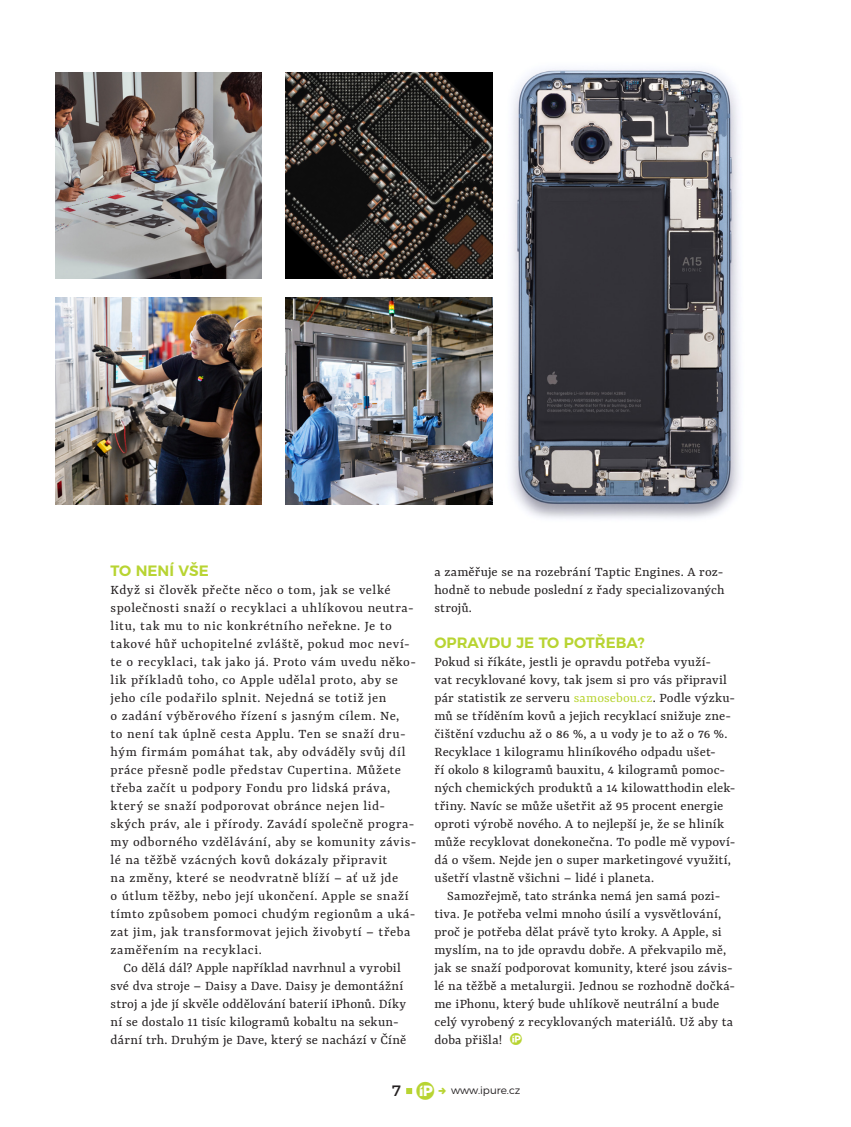
<style>
.page{position:relative;width:851px;height:1127px;background:#fff}
.page>*{position:absolute;margin:0;border:0;box-sizing:border-box;transform-origin:0 0}
.t1{font:600 15px "Montserrat";color:#b8d432}
.t2{font:15px "Montserrat";color:#231f20}
.t3{font:14.4px/18px "Yrsa";letter-spacing:.02em;color:#231f20}
.t4{font:300 10.5px "Montserrat";color:#231f20}
.s1{color:#b8d432}
.s2{font-family:"i Pure";font-size:24px;color:#b8d432}
.s3{font-family:"i Pure";font-size:25.5px;color:#b8d432}
</style>
<div class="page">
<img style="left:464px;top:68px;width:276px;height:451px">
<img style="left:55px;top:72px;width:207px;height:207px">
<img style="left:55px;top:297px;width:207px;height:207px">
<img style="left:285px;top:297px;width:207px;height:207px">
<img style="left:285px;top:72px;width:207px;height:207px">
<svg style="left:406px;top:1088px;width:6px;height:6px"></svg>
<p class="t1" style="left:111px;top:558px;width:100px">TO NENÍ VŠE</p>
<p class="t3" style="left:111px;top:581px;width:307px">Když si člověk přečte něco o tom, jak se velké společnosti snaží o recyklaci a uhlíkovou neutra&shy;litu, tak mu to nic konkrétního neřekne. Je to takové hůř uchopitelné zvláště, pokud moc neví&shy;te o recyklaci, tak jako já. Proto vám uvedu něko&shy;lik příkladů toho, co Apple udělal proto, aby se jeho cíle podařilo splnit. Nejedná se totiž jen<br>o zadání výběrového řízení s jasným cílem. Ne,<br>to není tak úplně cesta Applu. Ten se snaží dru&shy;hým firmám pomáhat tak, aby odváděly svůj díl práce přesně podle představ Cupertina. Můžete třeba začít u podpory Fondu pro lidská práva, který se snaží podporovat obránce nejen lid&shy;ských práv, ale i přírody. Zavádí společně progra&shy;my odborného vzdělávání, aby se komunity závis&shy;lé na těžbě vzácných kovů dokázaly připravit<br>na změny, které se neodvratně blíží – ať už jde<br>o útlum těžby, nebo její ukončení. Apple se snaží tímto způsobem pomoci chudým regionům a uká&shy;zat jim, jak transformovat jejich živobytí – třeba zaměřením na recyklaci.</p>
<p class="t3" style="left:111px;top:959px;width:297px;text-align:center">Co dělá dál? Apple například navrhnul a vyrobil své dva stroje – Daisy a Dave. Daisy je demontážní stroj a jde jí skvěle oddělování baterií iPhonů. Díky ní se dostalo 11 tisíc kilogramů kobaltu na sekun&shy;dární trh. Druhým je Dave, který se nachází v Číně</p>
<p class="t3" style="left:434px;top:563px;width:292px;text-align:justify">a zaměřuje se na rozebrání Taptic Engines. A roz&shy;hodně to nebude poslední z řady specializovaných strojů.</p>
<p class="t1" style="left:434px;top:630px;width:212px">OPRAVDU JE TO POTŘEBA?</p>
<p class="t3" style="left:434px;top:653px;width:302px">Pokud si říkáte, jestli je opravdu potřeba využí-<br>vat recyklované kovy, tak jsem si pro vás připravil pár statistik ze serveru <span class="s1">samosebou.cz</span>. Podle výzku&shy;mů se tříděním kovů a jejich recyklací snižuje zne&shy;čištění vzduchu až o 86 %, a u vody je to až o 76 %.<br>Recyklace 1 kilogramu hliníkového odpadu ušet-<br>ří okolo 8 kilogramů bauxitu, 4 kilogramů pomoc&shy;ných chemických produktů a 14 kilowatthodin elek&shy;třiny. Navíc se může ušetřit až 95 procent energie oproti výrobě nového. A to nejlepší je, že se hliník může recyklovat donekonečna. To podle mě vypoví&shy;dá o všem. Nejde jen o super marketingové využití, ušetří vlastně všichni – lidé i planeta.</p>
<p class="t3" style="left:434px;top:887px;width:302px;text-indent:13px">Samozřejmě, tato stránka nemá jen samá pozi&shy;tiva. Je potřeba velmi mnoho úsilí a vysvětlování, proč je potřeba dělat právě tyto kroky. A Apple, si myslím, na to jde opravdu dobře. A překvapilo mě, jak se snaží podporovat komunity, které jsou závis&shy;lé na těžbě a metalurgii. Jednou se rozhodně dočká&shy;me iPhonu, který bude uhlíkově neutrální a bude celý vyrobený z recyklovaných materiálů. Už aby ta doba přišla! <span class="s2">D</span></p>
<p class="t2" style="left:392px;top:1079px;width:43px">7 <span class="s3">C</span></p>
<p class="t4" style="left:451px;top:1082px;width:71px">www.ipure.cz</p>
</div>
